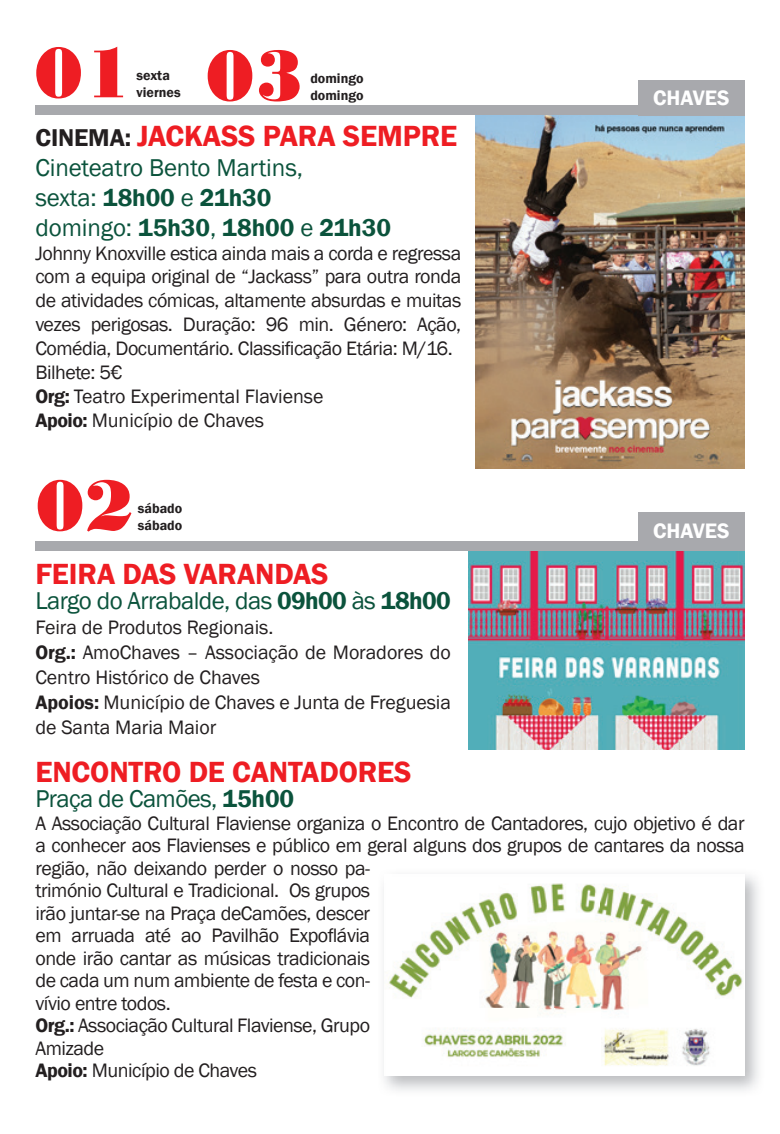
<style>
.page{position:relative;width:780px;height:1134px;background:#fff}
.page>*{position:absolute;margin:0;border:0;box-sizing:border-box;transform-origin:0 0}
.t1{font:75px "Bodoni MT Black";color:#ee1d23}
.t2{font:600 30px "Franklin Gothic";letter-spacing:-.005em;color:#ee1d23}
.t3{font:25px/30px "Franklin Gothic";letter-spacing:-.005em;color:#0b533c}
.t4{font:25px "Franklin Gothic";letter-spacing:-.025em;color:#0b533c}
.t5{font:600 21.5px "Franklin Gothic";color:#fff}
.t6{font:20px/22.5px "Franklin Gothic";letter-spacing:-.025em;color:#231f20}
.t7{font:20px/25px "Franklin Gothic";letter-spacing:-.005em;color:#231f20}
.t8{font:600 14px/16.8px "Franklin Gothic";color:#231f20}
.s1{font-size:25px;color:#231f20}
.s2{font-weight:600}
</style>
<div class="page">
<img style="left:475px;top:115px;width:269px;height:354px">
<div style="left:35px;top:105px;width:709px;height:10px;background:#a8a9ad"></div>
<div style="left:638px;top:80px;width:106px;height:35px;background:#a8a9ad"></div>
<img style="left:468px;top:551px;width:276px;height:198px">
<div style="left:35px;top:541px;width:709px;height:10px;background:#a8a9ad"></div>
<div style="left:638px;top:513px;width:106px;height:35px;background:#a8a9ad"></div>
<img style="left:384px;top:883px;width:360px;height:184px">
<h1 class="t1" style="left:34px;top:29px;width:100px">01</h1>
<h1 class="t1" style="left:205px;top:32px;width:100px">03</h1>
<h2 class="t2" style="left:35px;top:117px;width:423px"><span class="s1">CINEMA:</span> jACKASS PARA SEMPRE</h2>
<p class="t3" style="left:35px;top:153px;width:357px">Cineteatro Bento Martins,<br>sexta: <span class="s2">18h00</span> e <span class="s2">21h30<br></span>domingo: <span class="s2">15h30</span>, <span class="s2">18h00</span> e <span class="s2">21h30</span></p>
<p class="t6" style="left:35px;top:241px;width:427px;line-height:23.8px">Johnny Knoxville estica ainda mais a corda e regressa com a equipa original de “Jackass” para outra ronda de atividades cómicas, altamente absurdas e muitas vezes perigosas. Duração: 96 min. Género: Ação, Comédia, Documentário. Classificação Etária: M/16.<br>Bilhete: 5€<br><span class="s2">Org:</span> Teatro Experimental Flaviense<br><span class="s2">Apoio:</span> Município de Chaves</p>
<p class="t8" style="left:136px;top:68px;width:35px">sexta</p>
<p class="t8" style="left:310px;top:71px;width:55px">domingo domingo</p>
<p class="t8" style="left:136px;top:84px;width:46px">viernes</p>
<h1 class="t1" style="left:35px;top:461px;width:100px">02</h1>
<p class="t8" style="left:138px;top:500px;width:46px">sábado</p>
<p class="t8" style="left:138px;top:517px;width:46px">sábado</p>
<h2 class="t2" style="left:35px;top:556px;width:294px">FEIRA DAS VARANDAS</h2>
<p class="t4" style="left:35px;top:585px;width:417px">Largo do Arrabalde, das <span class="s2">09h00</span> às <span class="s2">18h00</span></p>
<p class="t7" style="left:35px;top:616px;width:417px">Feira de Produtos Regionais.<br><span class="s2">Org.:</span> AmoChaves – Associação de Moradores do Centro Histórico de Chaves<br><span class="s2">Apoios:</span> Município de Chaves e Junta de Freguesia de Santa Maria Maior</p>
<p class="t5" style="left:653px;top:85px;width:78px">CHAVES</p>
<p class="t5" style="left:653px;top:517px;width:78px">CHAVES</p>
<h2 class="t2" style="left:35px;top:754px;width:377px">ENCONTRO DE CANTADORES</h2>
<p class="t4" style="left:35px;top:783px;width:260px">Praça de Camões, <span class="s2">15h00</span></p>
<p class="t6" style="left:35px;top:812px;width:710px">A Associação Cultural Flaviense organiza o Encontro de Cantadores, cujo objetivo é dar a conhecer aos Flavienses e público em geral alguns dos grupos de cantares da nossa região, não deixando perder o nosso pa-<br>trimónio Cultural e Tradicional. Os grupos<br>irão juntar-se na Praça deCamões, descer<br>em arruada até ao Pavilhão Expoflávia<br>onde irão cantar as músicas tradicionais<br>de cada um num ambiente de festa e con-<br>vívio entre todos.<br><span class="s2">Org.:</span> Associação Cultural Flaviense, Grupo<br>Amizade<br><span class="s2">Apoio:</span> Município de Chaves</p>
</div>
